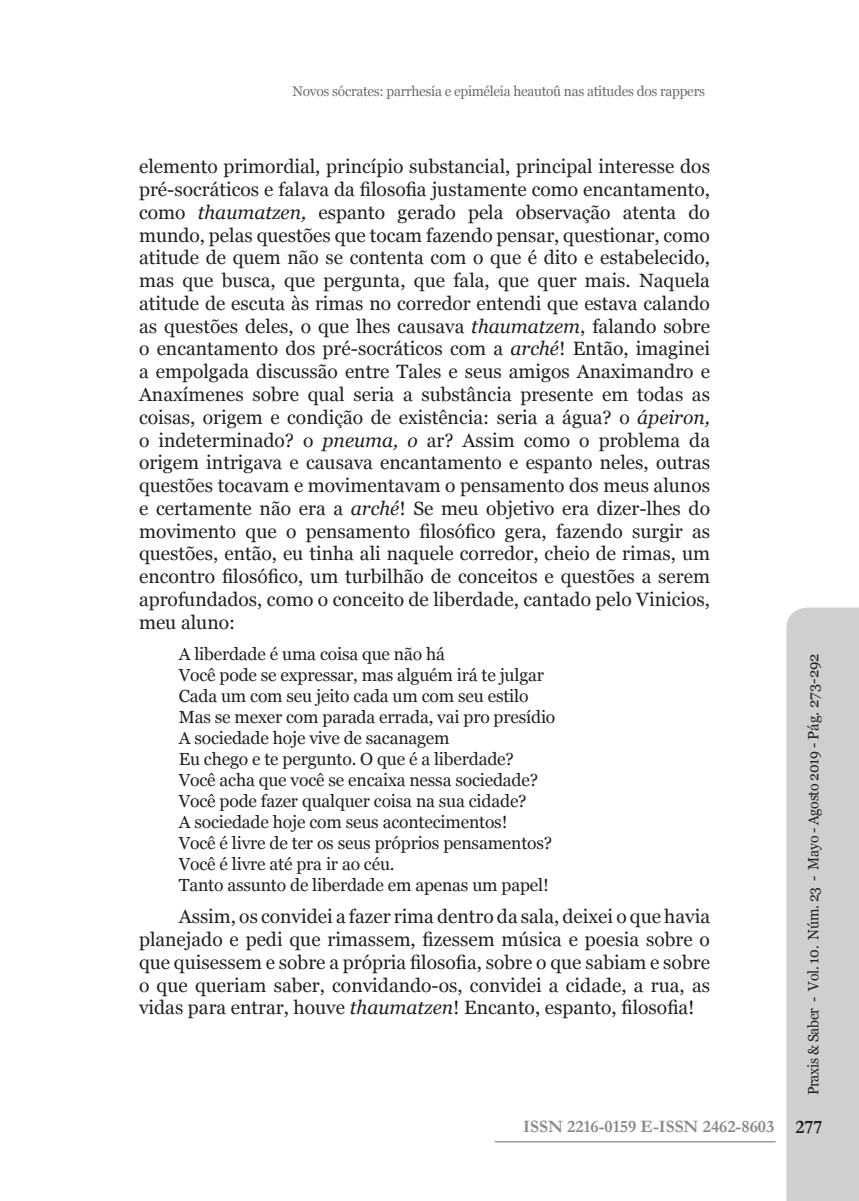
<style>
.page{position:relative;width:859px;height:1201px;background:#fff}
.page>*{position:absolute;margin:0;border:0;box-sizing:border-box;transform-origin:0 0}
.t1{font:19.25px/22.8px "Georgia";color:#231f20;text-align:justify}
.t2{font:600 19.25px "Garamond";color:#231f20}
.t3{font:17.5px/21px "Georgia";letter-spacing:-.01em;color:#231f20}
.t4{font:600 17.5px "Garamond";color:#888}
.t5{font:14.88px "Georgia";letter-spacing:-.02em;color:#231f20;scale:.95 1}
.t6{font:14px "Georgia";letter-spacing:-.02em;color:#6c6d70}
.s1{font-style:italic}
</style>
<div class="page">
<div style="left:786px;top:607px;width:72px;height:593px;background:#cfcfd1"></div>
<hr style="left:494px;top:1141px;width:281px;height:1px;background:#6c6c6e">
<p class="t6" style="left:292px;top:82px;width:414px">Novos sócrates: parrhesía e epiméleia heautoû nas atitudes dos rappers</p>
<p class="t1" style="left:139px;top:156px;width:572px">elemento primordial, princípio substancial, principal interesse dos pré-socráticos e falava da filosofia justamente como encantamento, como <span class="s1">thaumatzen,</span> espanto gerado pela observação atenta do mundo, pelas questões que tocam fazendo pensar, questionar, como atitude de quem não se contenta com o que é dito e estabelecido, mas que busca, que pergunta, que fala, que quer mais. Naquela atitude de escuta às rimas no corredor entendi que estava calando as questões deles, o que lhes causava <span class="s1">thaumatzem</span>, falando sobre o encantamento dos pré-socráticos com a <span class="s1">arché</span>! Então, imaginei a empolgada discussão entre Tales e seus amigos Anaximandro e Anaxímenes sobre qual seria a substância presente em todas as coisas, origem e condição de existência: seria a água? o <span class="s1">ápeiron, </span>o indeterminado? o <span class="s1">pneuma, o</span> ar? Assim como o problema da origem intrigava e causava encantamento e espanto neles, outras questões tocavam e movimentavam o pensamento dos meus alunos e certamente não era a <span class="s1">arché</span>! Se meu objetivo era dizer-lhes do movimento que o pensamento filosófico gera, fazendo surgir as questões, então, eu tinha ali naquele corredor, cheio de rimas, um encontro filosófico, um turbilhão de conceitos e questões a serem aprofundados, como o conceito de liberdade, cantado pelo Vinicios, meu aluno:</p>
<p class="t3" style="left:179px;top:643px;width:378px">A liberdade é uma coisa que não há<br>Você pode se expressar, mas alguém irá te julgar Cada um com seu jeito cada um com seu estilo Mas se mexer com parada errada, vai pro presídio A sociedade hoje vive de sacanagem<br>Eu chego e te pergunto. O que é a liberdade?<br>Você acha que você se encaixa nessa sociedade?<br>Você pode fazer qualquer coisa na sua cidade?<br>A sociedade hoje com seus acontecimentos!<br>Você é livre de ter os seus próprios pensamentos?<br>Você é livre até pra ir ao céu.<br>Tanto assunto de liberdade em apenas um papel!</p>
<p class="t1" style="left:139px;top:905px;width:572px;text-indent:40px">Assim, os convidei a fazer rima dentro da sala, deixei o que havia planejado e pedi que rimassem, fizessem música e poesia sobre o que quisessem e sobre a própria filosofia, sobre o que sabiam e sobre o que queriam saber, convidando-os, convidei a cidade, a rua, as vidas para entrar, houve <span class="s1">thaumatzen</span>! Encanto, espanto, filosofia!</p>
<p class="t4" style="left:523px;top:1114px;width:252px">ISSN 2216-0159 E-ISSN 2462-8603</p>
<p class="t5" style="left:804px;top:1095px;width:467px;rotate:-90deg">Praxis &amp; Saber - Vol. 10. Núm. 23 - Mayo - Agosto 2019 - Pág. 273-292</p>
<p class="t2" style="left:795px;top:1114px;width:29px">277</p>
</div>
